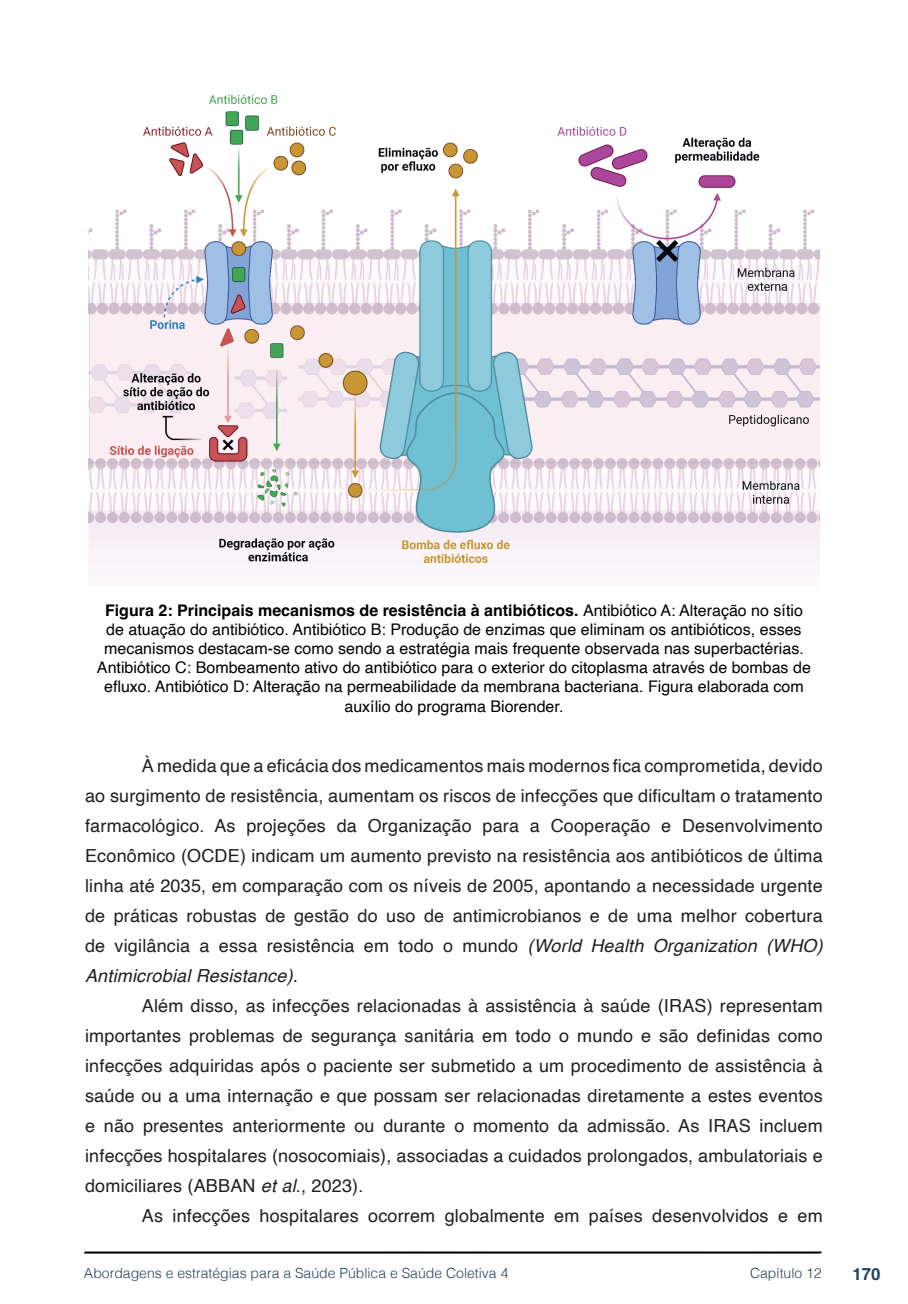
<style>
.page{position:relative;width:908px;height:1304px;background:#fff}
.page>*{position:absolute;margin:0;border:0;box-sizing:border-box;transform-origin:0 0}
.txt{font:18px/30px "Helvetica";letter-spacing:.01em;color:#231f20;text-align:justify}
.t1{font:700 16.8px "Helvetica";color:#23445f}
.imagens_graf_tab{font:16px/19.2px "Helvetica";color:#000;text-align:center}
.t2{font:300 14px "Helvetica";color:#23445f}
.s1{font-weight:700}
.s2{font-style:italic}
</style>
<div class="page">
<svg style="left:84px;top:1251px;width:737px;height:3px;background:#515151"></svg>
<img style="left:88px;top:94px;width:731px;height:470px">
<p class="imagens_graf_tab" style="left:97px;top:601px;width:715px"><span class="s1">Figura 2: Principais mecanismos de resistência à antibióticos.</span> Antibiótico A: Alteração no sítio de atuação do antibiótico. Antibiótico B: Produção de enzimas que eliminam os antibióticos, esses mecanismos destacam-se como sendo a estratégia mais frequente observada nas superbactérias.<br>Antibiótico C: Bombeamento ativo do antibiótico para o exterior do citoplasma através de bombas de efluxo. Antibiótico D: Alteração na permeabilidade da membrana bacteriana. Figura elaborada com auxílio do programa Biorender.</p>
<p class="txt" style="left:85px;top:751px;width:739px;text-indent:57px">À medida que a eficácia dos medicamentos mais modernos fica comprometida, devido ao surgimento de resistência, aumentam os riscos de infecções que dificultam o tratamento farmacológico. As projeções da Organização para a Cooperação e Desenvolvimento Econômico (OCDE) indicam um aumento previsto na resistência aos antibióticos de última linha até 2035, em comparação com os níveis de 2005, apontando a necessidade urgente de práticas robustas de gestão do uso de antimicrobianos e de uma melhor cobertura de vigilância a essa resistência em todo o mundo <span class="s2">(World Health Organization (WHO)<br>Antimicrobial Resistance).</span></p>
<p class="txt" style="left:85px;top:991px;width:738px;text-indent:57px">Além disso, as infecções relacionadas à assistência à saúde (IRAS) representam importantes problemas de segurança sanitária em todo o mundo e são definidas como infecções adquiridas após o paciente ser submetido a um procedimento de assistência à saúde ou a uma internação e que possam ser relacionadas diretamente a estes eventos e não presentes anteriormente ou durante o momento da admissão. As IRAS incluem infecções hospitalares (nosocomiais), associadas a cuidados prolongados, ambulatoriais e domiciliares (ABBAN <span class="s2">et al</span>., 2023).</p>
<p class="txt" style="left:142px;top:1201px;width:682px">As infecções hospitalares ocorrem globalmente em países desenvolvidos e em</p>
<p class="t2" style="left:84px;top:1261px;width:426px">Abordagens e estratégias para a Saúde Pública e Saúde Coletiva 4</p>
<p class="t2" style="left:749px;top:1261px;width:73px">Capítulo 12</p>
<p class="t1" style="left:851px;top:1264px;width:30px">170</p>
</div>
